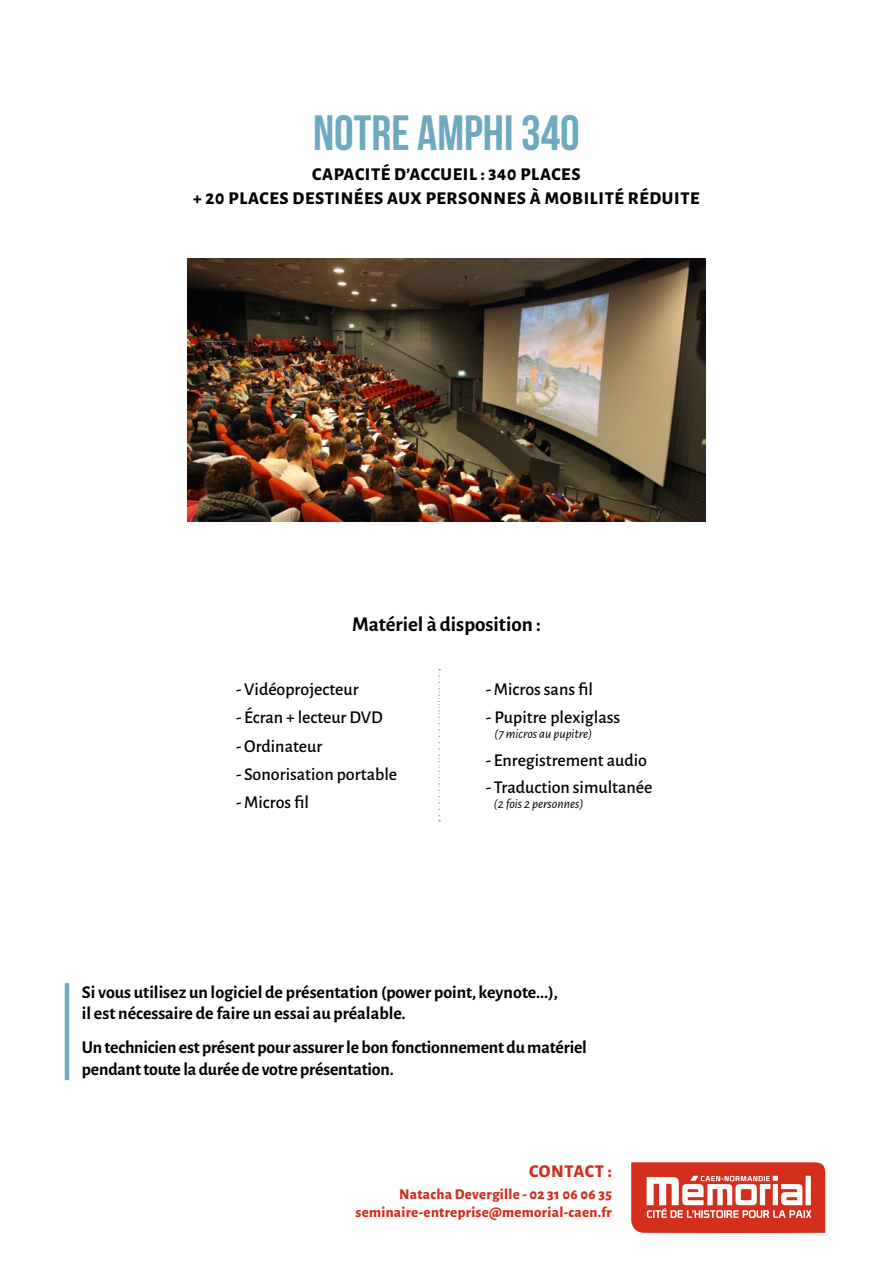
<style>
.page{position:relative;width:893px;height:1263px;background:#fff}
.page>*{position:absolute;margin:0;border:0;box-sizing:border-box;transform-origin:0 0}
.t1{font:49.5px "Bebas Neue";color:#6da9c0}
.t2{font:700 21px "Alegreya Sans";color:#000}
.t3{font:700 18px/21.6px "Alegreya Sans";letter-spacing:-.01em;color:#000}
.t4{font:500 18px "Alegreya Sans";color:#000}
.t5{font:800 18px/24px "Alegreya Sans";letter-spacing:.035em;color:#000;text-align:center}
.t6{font:800 18px "Alegreya Sans";letter-spacing:.035em;color:#d42e1c}
.t7{font:800 14.85px/17.9px "Alegreya Sans";letter-spacing:.02em;color:#d42e1c;text-align:right}
.t8{font:italic 13.5px "Alegreya Sans";color:#000}
</style>
<div class="page">
<hr style="left:65px;top:983px;width:4px;height:97px;background:#6da9c0">
<svg style="left:631px;top:1162px;width:194px;height:71px"></svg>
<img style="left:188px;top:258px;width:517px;height:264px">
<svg style="left:438px;top:669px;width:2px;height:153px"></svg>
<h1 class="t1" style="left:313px;top:106px;width:268px">NOTRE AMPHI 340</h1>
<p class="t5" style="left:193px;top:161px;width:508px">CAPACITÉ D’ACCUEIL : 340 PLACES<br>+ 20 PLACES DESTINÉES AUX PERSONNES À MOBILITÉ RÉDUITE</p>
<p class="t2" style="left:352px;top:609px;width:190px">Matériel à disposition :</p>
<p class="t4" style="left:236px;top:677px;width:124px">- Vidéoprojecteur</p>
<p class="t4" style="left:236px;top:705px;width:148px">- Écran + lecteur DVD</p>
<p class="t4" style="left:236px;top:733px;width:88px">- Ordinateur</p>
<p class="t4" style="left:236px;top:761px;width:163px">- Sonorisation portable</p>
<p class="t4" style="left:236px;top:790px;width:74px">- Micros fil</p>
<p class="t4" style="left:486px;top:677px;width:109px">- Micros sans fil</p>
<p class="t4" style="left:486px;top:704px;width:136px">- Pupitre plexiglass</p>
<p class="t8" style="left:494px;top:724px;width:99px">(7 micros au pupitre)</p>
<p class="t4" style="left:486px;top:747px;width:163px">- Enregistrement audio</p>
<p class="t4" style="left:486px;top:775px;width:168px">- Traduction simultanée</p>
<p class="t8" style="left:494px;top:795px;width:91px">(2 fois 2 personnes)</p>
<p class="t3" style="left:82px;top:980px;width:477px">Si vous utilisez un logiciel de présentation (power point, keynote...), il est nécessaire de faire un essai au préalable.</p>
<p class="t3" style="left:82px;top:1035px;width:506px">Un technicien est présent pour assurer le bon fonctionnement du matériel pendant toute la durée de votre présentation.</p>
<p class="t6" style="left:529px;top:1157px;width:84px">CONTACT :</p>
<p class="t7" style="left:356px;top:1184px;width:258px">Natacha Devergille - 02 31 06 06 35 seminaire-entreprise@memorial-caen.fr</p>
</div>
